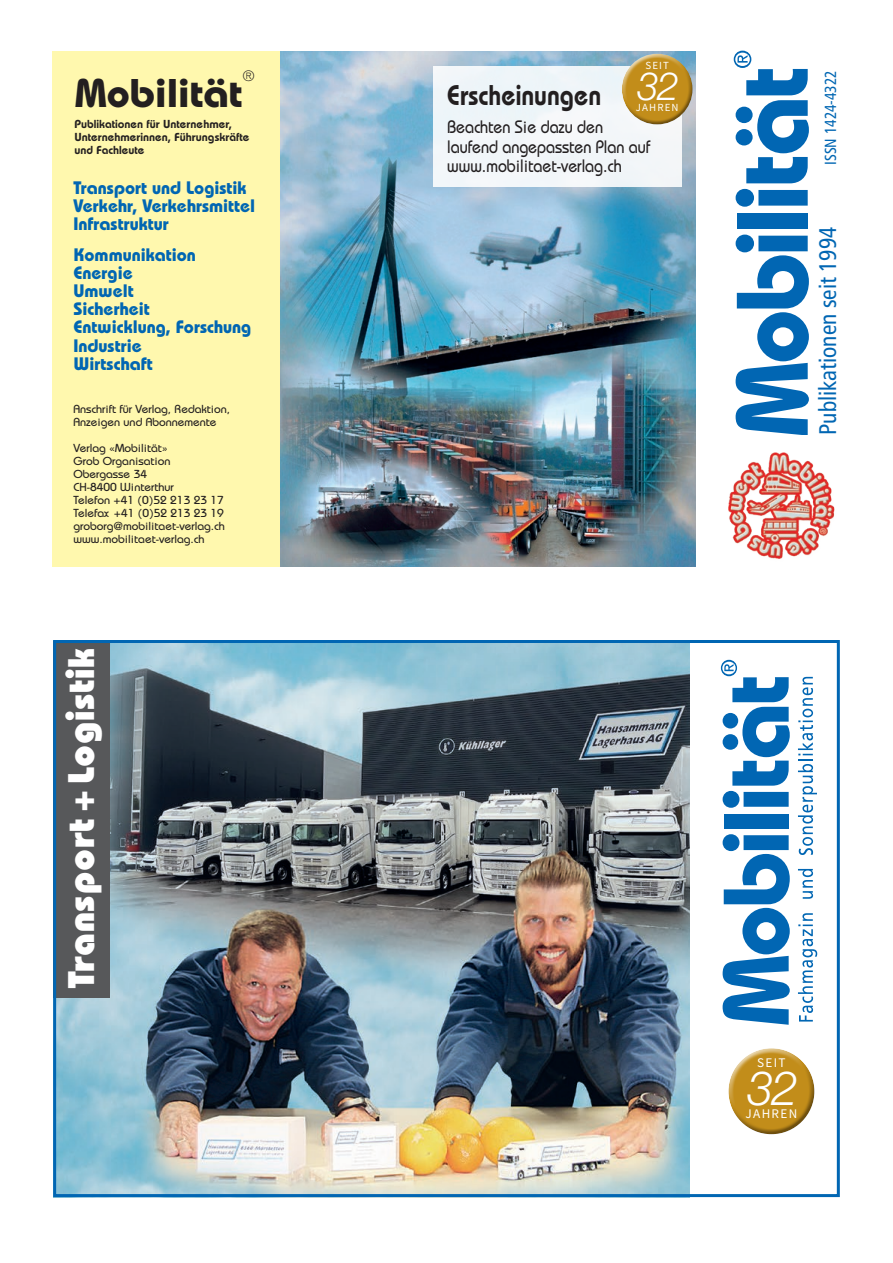
<style>
.page{position:relative;width:893px;height:1263px;background:#fff}
.page>*{position:absolute;margin:0;border:0;box-sizing:border-box;transform-origin:0 0}
.t1{font:italic 300 47.55px "Helvetica Neue LT Pro";color:#fff}
.t2{font:700 40.05px "Bauhaus Std";color:#231f20;scale:1.04 1}
.t3{font:italic 300 39.15px "Helvetica Neue LT Pro";color:#fff}
.t4{font:800 37.05px "Bauhaus Std";letter-spacing:.02em;color:#fff}
.t5{font:600 28.5px "Bauhaus Std";color:#231f20;scale:.9 1}
.t6{font:condensed 24px "Frutiger LT Std";color:#0166b3}
.t7{font:700 18px/18px "Bauhaus Std";color:#0166b3}
.t8{font:500 18px/19.5px "Bauhaus Std";color:#231f20;scale:.89 1}
.t9{font:condensed 16.05px "Frutiger LT Std";color:#0166b3}
.t10{font:300 15px "Bauhaus Std";color:#231f20;scale:1.04 1}
.t11{font:13.2px "Source Sans Pro";letter-spacing:.1em;color:#fff}
.t12{font:500 11.55px/12.9px "Bauhaus Std";color:#231f20;scale:1.04 1}
.t13{font:600 11.55px/12.9px "Bauhaus Std";color:#231f20;scale:1.04 1}
.t14{font:10.8px "Source Sans Pro";letter-spacing:.1em;color:#fff}
</style>
<div class="page">
<svg style="left:798px;top:913px;width:19px;height:108px"></svg>
<svg style="left:798px;top:869px;width:15px;height:30px"></svg>
<svg style="left:798px;top:677px;width:19px;height:178px"></svg>
<svg style="left:723px;top:834px;width:67px;height:191px"></svg>
<div style="left:724px;top:813px;width:65px;height:15px;background:#0166b3"></div>
<svg style="left:721px;top:660px;width:69px;height:148px"></svg>
<img style="left:57px;top:644px;width:633px;height:549px">
<div style="left:53px;top:641px;width:56px;height:356px;background:#57585a"></div>
<div style="left:53px;top:640px;width:787px;height:557px;border:3px solid #0166b3"></div>
<div style="left:52px;top:51px;width:229px;height:515px;background:#fff8ae"></div>
<img style="left:281px;top:51px;width:415px;height:515px">
<img style="left:729px;top:452px;width:106px;height:107px">
<svg style="left:736px;top:235px;width:73px;height:199px"></svg>
<div style="left:737px;top:213px;width:71px;height:15px;background:#0166b3"></div>
<svg style="left:736px;top:189px;width:72px;height:18px"></svg>
<svg style="left:734px;top:51px;width:75px;height:132px"></svg>
<div style="left:433px;top:66px;width:248px;height:121px;background:#f2f6f9"></div>
<div style="left:620px;top:54px;width:71px;height:55px;background:#fff;opacity:.75"></div>
<div style="left:622px;top:65px;width:71px;height:61px;background:#231f20;opacity:.5"></div>
<div style="left:727px;top:1048px;width:85px;height:67px;background:#fff;opacity:.75"></div>
<div style="left:729px;top:1061px;width:86px;height:75px;background:#231f20;opacity:.5"></div>
<p class="t10" style="left:243px;top:67px;width:13px">®</p>
<h2 class="t2" style="left:75px;top:68px;width:163px">Mobilität</h2>
<p class="t13" style="left:74px;top:117px;width:170px">Publikationen für Unternehmer,<br>Unternehmerinnen, Führungskräfte und Fachleute</p>
<h3 class="t7" style="left:74px;top:179px;width:183px">Transport und Logistik<br>Verkehr, Verkehrsmittel<br>Infrastruktur</h3>
<h3 class="t7" style="left:74px;top:245px;width:179px">Kommunikation<br>Energie<br>Umwelt<br>Sicherheit<br>Entwicklung, Forschung<br>Industrie<br>Wirtschaft</h3>
<p class="t12" style="left:74px;top:403px;width:152px">Anschrift für Verlag, Redaktion,<br>Anzeigen und Abonnemente</p>
<p class="t12" style="left:74px;top:442px;width:147px">Verlag «Mobilität»<br>Grob Organisation<br>Obergasse 34<br>CH-8400 Winterthur<br>Telefon +41 (0)52 213 23 17<br>Telefax +41 (0)52 213 23 19 groborg@mobilitaet-verlag.ch www.mobilitaet-verlag.ch</p>
<h3 class="t4" style="left:59px;top:988px;width:342px;rotate:-90deg">Transport+ Logistik</h3>
<p class="t14" style="left:645px;top:59px;width:25px">SEIT</p>
<p class="t14" style="left:636px;top:101px;width:44px">JAHREN</p>
<h3 class="t3" style="left:637px;top:63px;width:43px">32</h3>
<h3 class="t5" style="left:447px;top:78px;width:173px">Erscheinungen</h3>
<h3 class="t8" style="left:447px;top:117px;width:230px">Beachten Sie dazu den laufend angepassten Plan auf www.mobilitaet-verlag.ch</h3>
<h3 class="t9" style="left:821px;top:165px;width:96px;rotate:-90deg">ISSN 1424-4322</h3>
<h3 class="t6" style="left:814px;top:435px;width:209px;rotate:-90deg">Publikationen seit 1994</h3>
<p class="t11" style="left:756px;top:1052px;width:30px">SEIT</p>
<h1 class="t1" style="left:771px;top:1058px;width:28px">0</h1>
<p class="t11" style="left:745px;top:1104px;width:53px">JAHREN</p>
<p class="t11" style="left:757px;top:1054px;width:30px">SEIT</p>
<h1 class="t1" style="left:747px;top:1060px;width:52px">32</h1>
<p class="t11" style="left:745px;top:1105px;width:53px">JAHREN</p>
</div>
